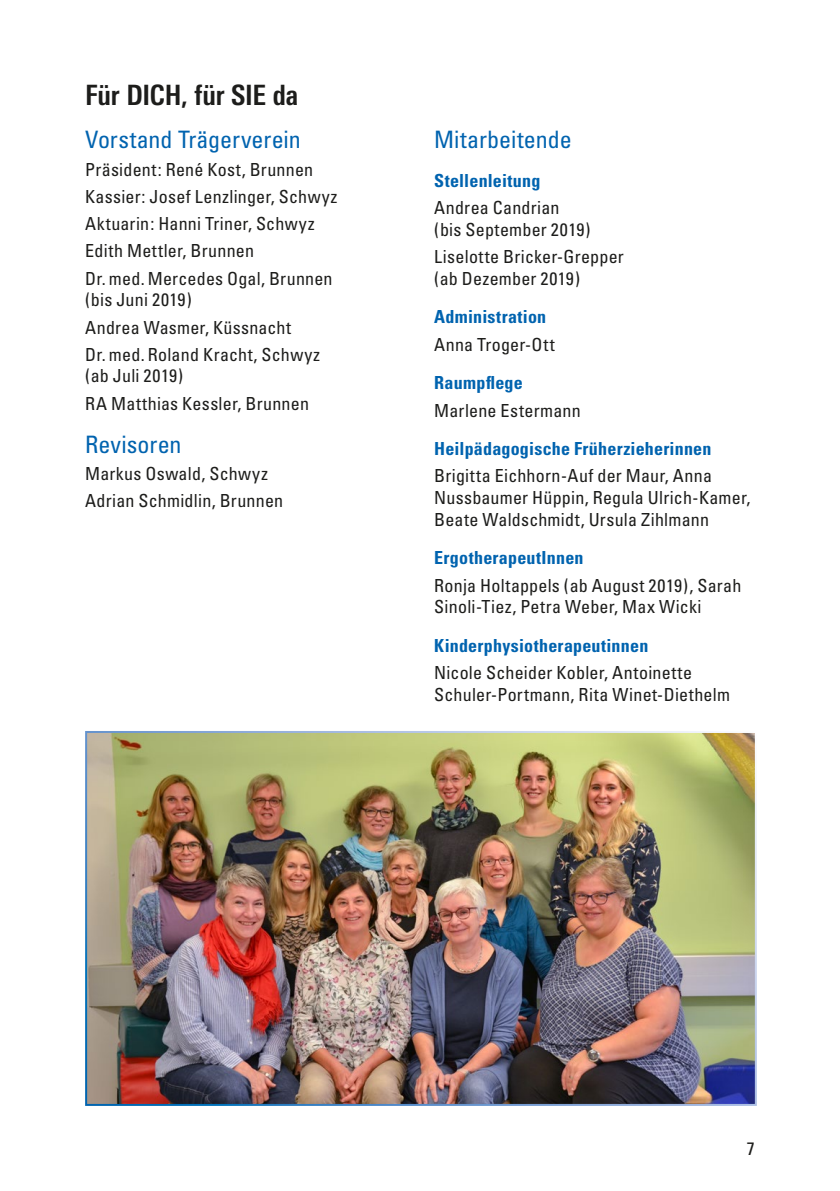
<style>
.page{position:relative;width:840px;height:1191px;background:#fff}
.page>*{position:absolute;margin:0;border:0;box-sizing:border-box;transform-origin:0 0}
.t1{font:700 condensed 28px "Linotype Univers";letter-spacing:-.005em;color:#1d1d1b}
.t2{font:condensed 24px "Univers";color:#0063af}
.t3{font:condensed 18px/27.2px "Univers";letter-spacing:.015em;color:#1d1d1b}
.t4{font:700 condensed 18px "Univers";letter-spacing:.015em;color:#0063af}
</style>
<div class="page">
<img style="left:88px;top:734px;width:665px;height:369px">
<h1 class="t1" style="left:85px;top:79px;width:214px">Für DICH, für SIE da</h1>
<h2 class="t2" style="left:85px;top:125px;width:217px">Vorstand Trägerverein</h2>
<p class="t3" style="left:85px;top:155px;width:254px">Präsident: René Kost, Brunnen<br>Kassier: Josef Lenzlinger, Schwyz<br>Aktuarin: Hanni Triner, Schwyz<br>Edith Mettler, Brunnen<br>Dr. med. Mercedes Ogal, Brunnen</p>
<p class="t3" style="left:85px;top:286px;width:236px">(bis Juni 2019)<br>Andrea Wasmer, Küssnacht<br>Dr. med. Roland Kracht, Schwyz</p>
<p class="t3" style="left:85px;top:362px;width:225px">(ab Juli 2019)<br>RA Matthias Kessler, Brunnen</p>
<h2 class="t2" style="left:85px;top:429px;width:98px">Revisoren</h2>
<p class="t3" style="left:85px;top:460px;width:199px">Markus Oswald, Schwyz<br>Adrian Schmidlin, Brunnen</p>
<h2 class="t2" style="left:434px;top:125px;width:139px">Mitarbeitende</h2>
<p class="t4" style="left:434px;top:169px;width:108px">Stellenleitung</p>
<p class="t3" style="left:434px;top:197px;width:158px;line-height:21.6px">Andrea Candrian (bis September 2019)</p>
<p class="t3" style="left:434px;top:246px;width:191px;line-height:21.6px">Liselotte Bricker-Grepper (ab Dezember 2019)</p>
<p class="t4" style="left:434px;top:306px;width:113px">Administration</p>
<p class="t3" style="left:434px;top:330px;width:122px">Anna Troger-Ott</p>
<p class="t4" style="left:434px;top:372px;width:90px">Raumpflege</p>
<p class="t3" style="left:434px;top:396px;width:148px">Marlene Estermann</p>
<p class="t4" style="left:434px;top:438px;width:278px">Heilpädagogische Früherzieherinnen</p>
<p class="t3" style="left:434px;top:465px;width:318px;line-height:21.6px">Brigitta Eichhorn-Auf der Maur, Anna<br>Nussbaumer Hüppin, Regula Ulrich-Kamer,<br>Beate Waldschmidt, Ursula Zihlmann</p>
<p class="t4" style="left:434px;top:547px;width:151px">ErgotherapeutInnen</p>
<p class="t3" style="left:434px;top:574px;width:308px;line-height:21.6px">Ronja Holtappels (ab August 2019), Sarah<br>Sinoli-Tiez, Petra Weber, Max Wicki</p>
<p class="t4" style="left:434px;top:634px;width:215px">Kinderphysiotherapeutinnen</p>
<p class="t3" style="left:434px;top:661px;width:297px;line-height:21.6px">Nicole Scheider Kobler, Antoinette<br>Schuler-Portmann, Rita Winet-Diethelm</p>
<p class="t3" style="left:746px;top:1134px;width:9px">7</p>
</div>
